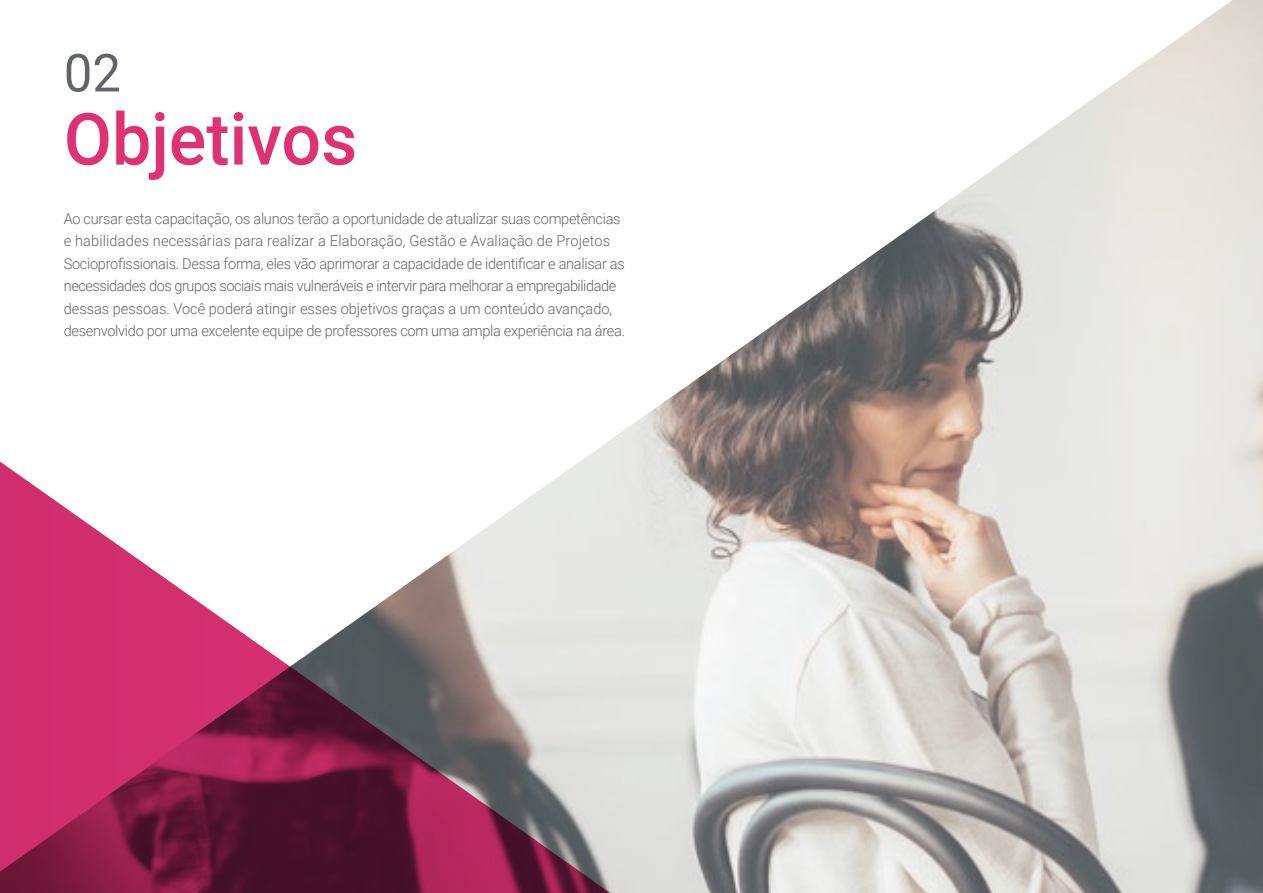
<style>
.page{position:relative;width:1263px;height:893px;background:#fff}
.page>*{position:absolute;margin:0;border:0;box-sizing:border-box;transform-origin:0 0}
.t1{font:500 72px "Roboto";color:#df3174}
.t2{font:52.5px "Roboto";color:#61646a}
.t3{font:300 15px/22.5px "Roboto";letter-spacing:-.02em;color:#61646a}
</style>
<div class="page">
<img style="left:602px;top:0;width:661px;height:893px">
<svg style="left:0;top:446px;width:640px;height:447px"></svg>
<h2 class="t2" style="left:64px;top:36px;width:59px">02</h2>
<h1 class="t1" style="left:64px;top:89px;width:295px">Objetivos</h1>
<p class="t3" style="left:64px;top:207px;width:563px">Ao cursar esta capacitação, os alunos terão a oportunidade de atualizar suas competências e habilidades necessárias para realizar a Elaboração, Gestão e Avaliação de Projetos Socioprofissionais. Dessa forma, eles vão aprimorar a capacidade de identificar e analisar as necessidades dos grupos sociais mais vulneráveis e intervir para melhorar a empregabilidade dessas pessoas. Você poderá atingir esses objetivos graças a um conteúdo avançado, desenvolvido por uma excelente equipe de professores com uma ampla experiência na área.</p>
</div>
